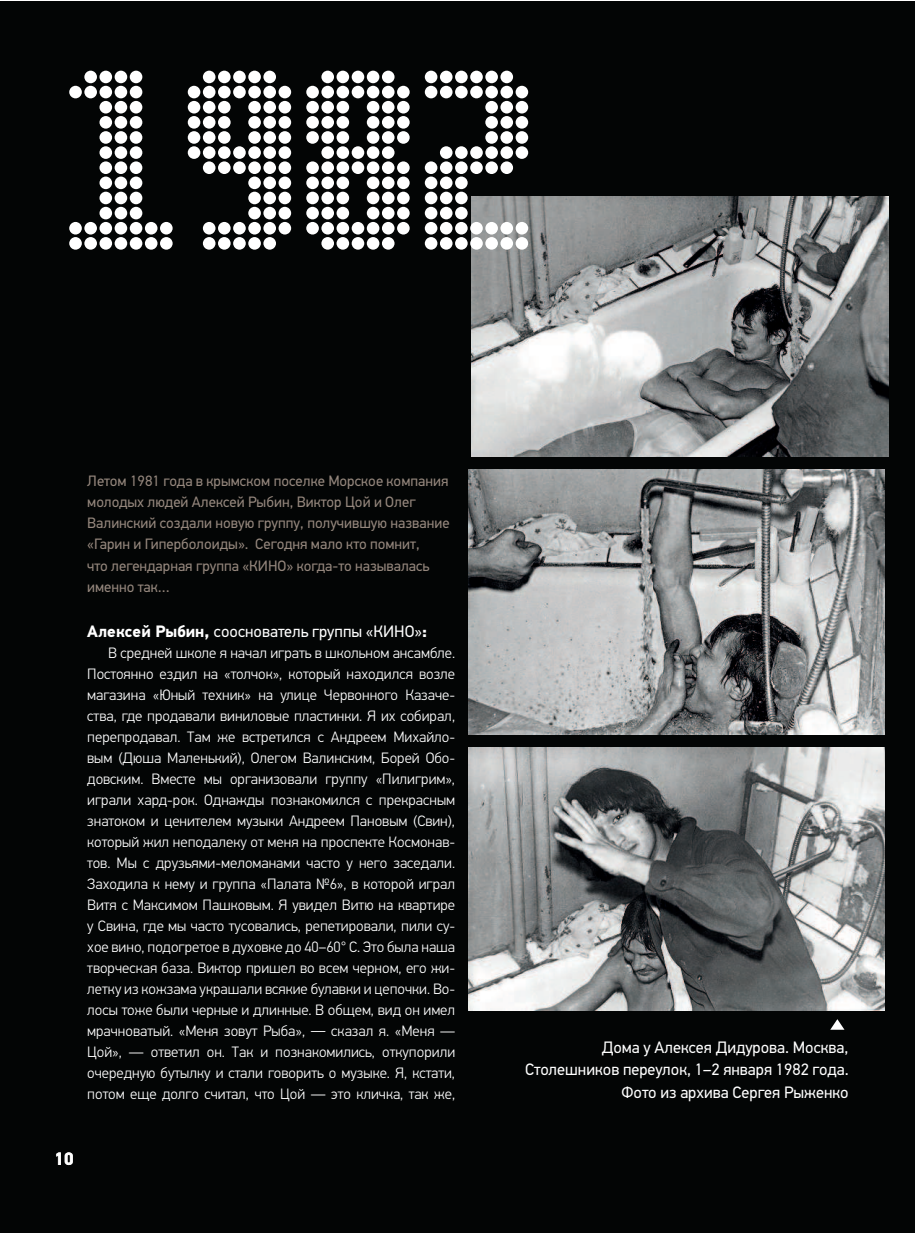
<style>
.page{position:relative;width:915px;height:1234px;background:#fff}
.page>*{position:absolute;margin:0;border:0;box-sizing:border-box;transform-origin:0 0}
.t1{font:700 18px "PF Din Text Pro";color:#fff}
.t2{font:16.5px/22.5px "PF Din Text Pro";color:#fff;text-align:right}
.t3{font:300 15px/21px "PF Din Text Pro";color:#fff;text-align:justify}
.t4{font:15px/21px "PF Din Text Pro";color:#95877d}
.s1{font-weight:700}
</style>
<div class="page">
<div style="left:0;top:1px;width:914px;height:1231px;background:#030505"></div>
<img style="left:471px;top:196px;width:417px;height:260px">
<img style="left:468px;top:470px;width:416px;height:264px">
<img style="left:468px;top:747px;width:416px;height:262px">
<svg style="left:69px;top:71px;width:459px;height:178px"></svg>
<svg style="left:831px;top:1019px;width:13px;height:10px"></svg>
<p class="t4" style="left:87px;top:471px;width:364px">Летом 1981 года в крымском поселке Морское компания молодых людей Алексей Рыбин, Виктор Цой и Олег Валинский создали новую группу, получившую название «Гарин и Гиперболоиды». Сегодня мало кто помнит,<br>что легендарная группа «КИНО» когда-то называлась именно так…</p>
<p class="t2" style="left:87px;top:619px;width:341px"><span class="s1">Алексей Рыбин,</span> сооснователь группы «КИНО»<span class="s1">:</span></p>
<p class="t3" style="left:87px;top:643px;width:369px;text-indent:21px">В средней школе я начал играть в школьном ансамбле.<br>Постоянно ездил на «толчок», который находился возле магазина «Юный техник» на улице Червонного Казаче&shy;ства, где продавали виниловые пластинки. Я их собирал, перепродавал. Там же встретился с Андреем Михайло&shy;вым (Дюша Маленький), Олегом Валинским, Борей Обо&shy;довским. Вместе мы организовали группу «Пилигрим», играли хард-рок. Однажды познакомился с прекрасным знатоком и ценителем музыки Андреем Пановым (Свин), который жил неподалеку от меня на проспекте Космонав&shy;тов. Мы с друзьями-меломанами часто у него заседали.<br>Заходила к нему и группа «Палата №6», в которой играл Витя с Максимом Пашковым. Я увидел Витю на квартире у Свина, где мы часто тусовались, репетировали, пили су&shy;хое вино, подогретое в духовке до 40–60° С. Это была наша творческая база. Виктор пришел во всем черном, его жи&shy;летку из кожзама украшали всякие булавки и цепочки. Во&shy;лосы тоже были черные и длинные. В общем, вид он имел мрачноватый. «Меня зовут Рыба»,</p>
<p class="t3" style="left:87px;top:1021px;width:369px;text-indent:244px">сказал я. «Меня — Цой», — ответил он. Так и познакомились, откупорили очередную бутылку и стали говорить о музыке. Я, кстати, потом еще долго считал, что Цой — это кличка, так же,</p>
<p class="t1" style="left:54px;top:1151px;width:21px">10</p>
<p class="t2" style="left:525px;top:1035px;width:325px">Дома у Алексея Дидурова. Москва,<br>Столешников переулок, 1–2 января 1982 года.<br>Фото из архива Сергея Рыженко</p>
</div>
